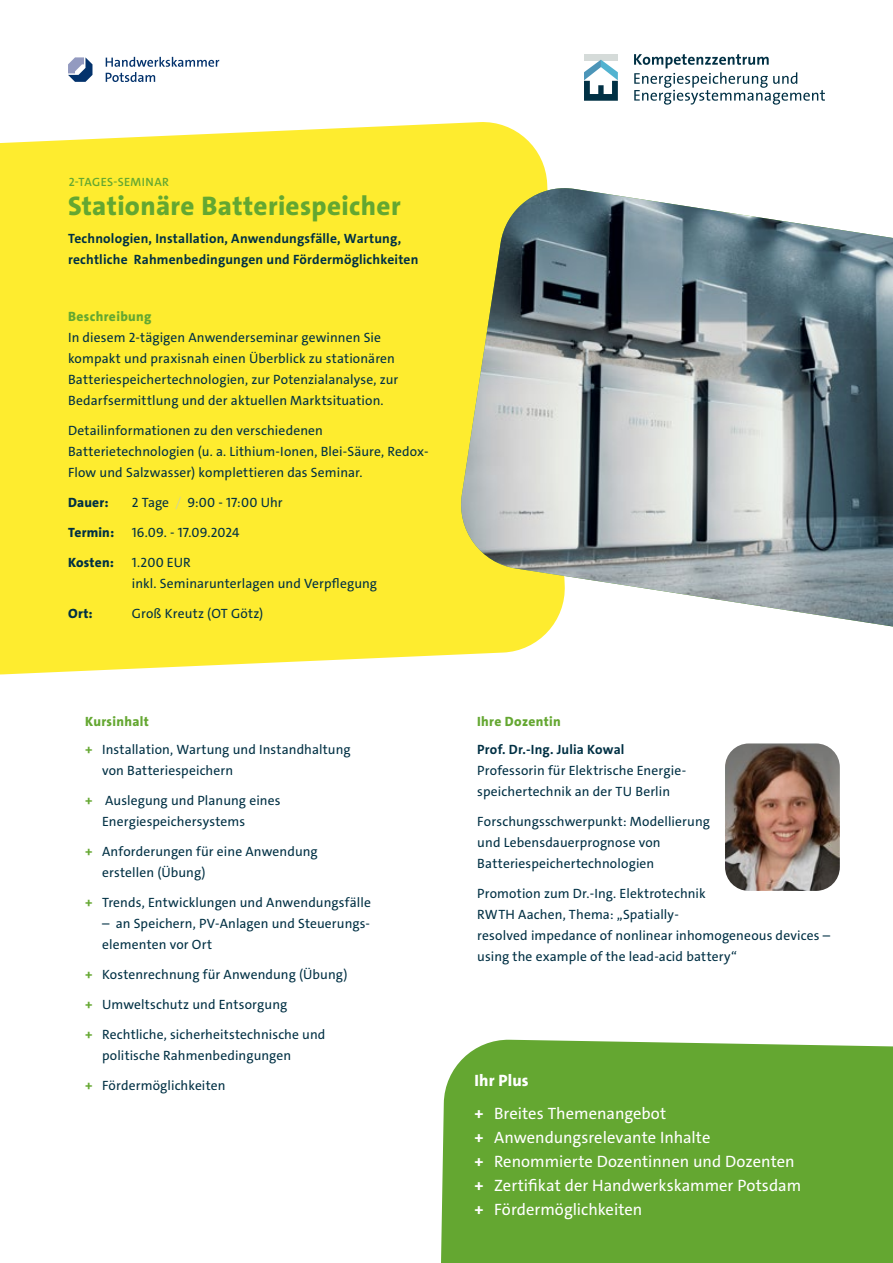
<style>
.page{position:relative;width:893px;height:1263px;background:#fff}
.page>*{position:absolute;margin:0;border:0;box-sizing:border-box;transform-origin:0 0}
.t1{font:800 27px "The Sans C4 s";letter-spacing:.015em;color:#64a731}
.t2{font:16.5px/24px "The Sans C4 s";color:#fff}
.t3{font:13.5px/21px "The Sans C4 s";letter-spacing:.01em;color:#003044}
.t4{font:700 13.5px/21px "The Sans C4 s";letter-spacing:.015em;color:#003044}
.t5{font:800 13.5px "The Sans C4 s";letter-spacing:.025em;color:#64a731}
.t6{font:800 13.5px "The Sans C4 s";letter-spacing:.015em;color:#003044}
.t7{font:600 12px "The Sans C4 s";letter-spacing:.035em;color:#64a731}
.s1{font-weight:200;color:#bfcacb}
.s2{font-weight:700;color:#64a731}
.s3{font-weight:800}
.s4{font-weight:700}
</style>
<div class="page">
<div style="left:0;top:122px;width:548px;height:553px;background:#feec2f"></div>
<svg style="left:456px;top:183px;width:437px;height:461px"></svg>
<img style="left:456px;top:188px;width:437px;height:438px">
<svg style="left:634px;top:54px;width:191px;height:51px"></svg>
<div style="left:584px;top:54px;width:34px;height:7px;background:#d5dbd9"></div>
<svg style="left:584px;top:60px;width:34px;height:41px"></svg>
<svg style="left:68px;top:57px;width:24px;height:25px"></svg>
<svg style="left:106px;top:57px;width:113px;height:25px"></svg>
<img style="left:725px;top:743px;width:115px;height:148px">
<div style="left:441px;top:1039px;width:452px;height:224px;background:#64a731"></div>
<p class="t7" style="left:69px;top:174px;width:102px">2-TAGES-SEMINAR</p>
<h1 class="t1" style="left:68px;top:188px;width:334px">Stationäre Batteriespeicher</h1>
<p class="t4" style="left:68px;top:228px;width:352px">Technologien, Installation, Anwendungsfälle, Wartung, rechtliche Rahmenbedingungen und Fördermöglichkeiten</p>
<p class="t5" style="left:68px;top:307px;width:85px">Beschreibung</p>
<p class="t3" style="left:68px;top:327px;width:332px">In diesem 2-tägigen Anwenderseminar gewinnen Sie kompakt und praxisnah einen Überblick zu stationären Batteriespeichertechnologien, zur Potenzialanalyse, zur Bedarfsermittlung und der aktuellen Marktsituation.</p>
<p class="t3" style="left:68px;top:420px;width:362px">Detailinformationen zu den verschiedenen<br>Batterietechnologien (u. a. Lithium-Ionen, Blei-Säure, Redox-<br>Flow und Salzwasser) komplettieren das Seminar.</p>
<p class="t6" style="left:68px;top:494px;width:42px">Dauer:</p>
<p class="t3" style="left:132px;top:492px;width:152px">2 Tage <span class="s1">/</span> 9:00 - 17:00 Uhr</p>
<p class="t6" style="left:68px;top:524px;width:48px">Termin:</p>
<p class="t3" style="left:132px;top:522px;width:109px">16.09. - 17.09.2024</p>
<p class="t6" style="left:68px;top:554px;width:47px">Kosten:</p>
<p class="t3" style="left:132px;top:552px;width:247px">1.200 EUR<br>inkl. Seminarunterlagen und Verpflegung</p>
<p class="t6" style="left:68px;top:605px;width:26px">Ort:</p>
<p class="t3" style="left:132px;top:603px;width:133px">Groß Kreutz (OT Götz)</p>
<p class="t5" style="left:85px;top:713px;width:66px">Kursinhalt</p>
<p class="t3" style="left:102px;top:739px;width:250px;text-indent:-17px"><span class="s2">+</span> Installation, Wartung und Instandhaltung von Batteriespeichern</p>
<p class="t3" style="left:102px;top:790px;width:180px;text-indent:-17px"><span class="s2">+</span> Auslegung und Planung eines<br>Energiespeichersystems</p>
<p class="t3" style="left:102px;top:841px;width:217px;text-indent:-17px"><span class="s2">+</span> Anforderungen für eine Anwendung erstellen (Übung)</p>
<p class="t3" style="left:85px;top:892px;width:287px"><span class="s2">+</span> Trends, Entwicklungen und Anwendungsfälle</p>
<p class="t3" style="left:102px;top:913px;width:269px">– an Speichern, PV-Anlagen und Steuerungs&shy;elementen vor Ort</p>
<p class="t3" style="left:85px;top:964px;width:264px"><span class="s2">+</span> Kostenrechnung für Anwendung (Übung)</p>
<p class="t3" style="left:85px;top:994px;width:204px"><span class="s2">+</span> Umweltschutz und Entsorgung</p>
<p class="t3" style="left:102px;top:1024px;width:225px;text-indent:-17px"><span class="s2">+</span> Rechtliche, sicherheitstechnische und politische Rahmenbedingungen</p>
<p class="t3" style="left:85px;top:1075px;width:142px"><span class="s2">+</span> Fördermöglichkeiten</p>
<p class="t5" style="left:477px;top:713px;width:85px">Ihre Dozentin</p>
<p class="t4" style="left:477px;top:739px;width:149px">Prof. Dr.-Ing. Julia Kowal</p>
<p class="t3" style="left:477px;top:760px;width:210px">Professorin für Elektrische Energie&shy;speichertechnik an der TU Berlin</p>
<p class="t3" style="left:477px;top:811px;width:234px">Forschungsschwerpunkt: Modellierung und Lebensdauerprognose von<br>Batteriespeichertechnologien</p>
<p class="t3" style="left:477px;top:883px;width:354px">Promotion zum Dr.-Ing. Elektrotechnik<br>RWTH Aachen, Thema: „Spatially-<br>resolved impedance of nonlinear inhomogeneous devices – using the example of the lead-acid battery“</p>
<p class="t2" style="left:475px;top:1064px;width:193px;line-height:33px"><span class="s3">Ihr Plus<br></span><span class="s4">+</span> Breites Themenangebot</p>
<p class="t2" style="left:475px;top:1125px;width:328px"><span class="s4">+</span> Anwendungsrelevante Inhalte<br><span class="s4">+</span> Renommierte Dozentinnen und Dozenten <span class="s4">+</span> Zertifikat der Handwerkskammer Potsdam <span class="s4">+</span> Fördermöglichkeiten</p>
</div>
